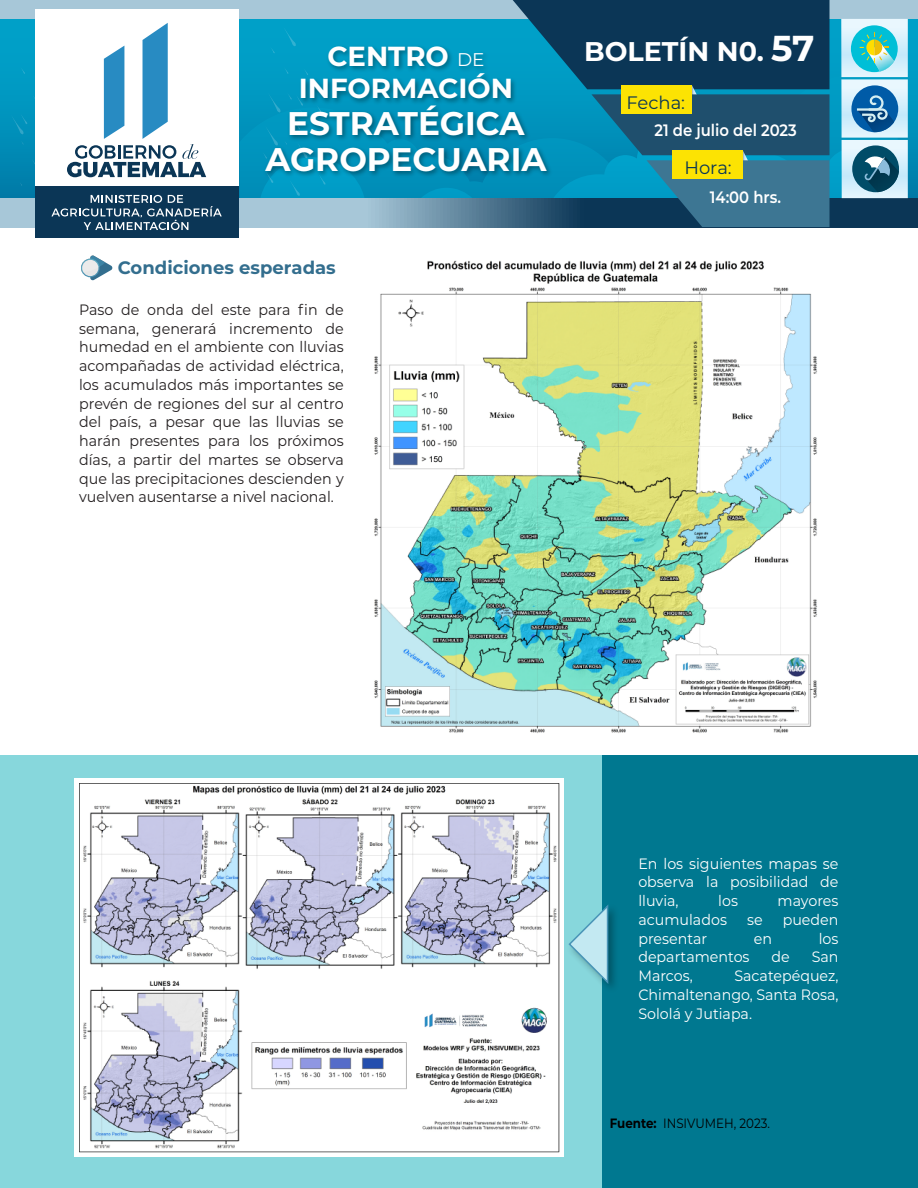
<style>
.page{position:relative;width:918px;height:1188px;background:#fff}
.page>*{position:absolute;margin:0;border:0;box-sizing:border-box;transform-origin:0 0}
.t1{font:700 32.7px "Montserrat";color:#fff}
.t2{font:700 27.6px/32.4px "Montserrat";color:#fff;text-align:center}
.t3{font:700 27px "Montserrat";color:#fff}
.t4{font:700 18px "Montserrat";color:#336e8e}
.t5{font:18px "Montserrat";color:#0a3656}
.t6{font:600 16.5px "Montserrat";color:#fff;scale:.9 1}
.t7{font:15px/18.8px "Montserrat";color:#231f20;text-align:justify;scale:.95 1}
.t8{font:15px/18.8px "Montserrat";color:#fff;text-align:justify;scale:.95 1}
.t9{font:13.5px "Montserrat";color:#000;scale:.88 1}
.s1{font-weight:400;font-size:18.3px}
.s2{font-size:36px}
.s3{font-weight:700}
</style>
<div class="page">
<div style="left:596px;top:755px;width:322px;height:433px;background:#007890"></div>
<div style="left:0;top:755px;width:601px;height:433px;background:#87d7dc"></div>
<img style="left:563px;top:899px;width:52px;height:99px">
<svg style="left:567px;top:904px;width:43px;height:82px"></svg>
<svg style="left:81px;top:255px;width:32px;height:26px"></svg>
<img style="left:374px;top:260px;width:444px;height:473px">
<img style="left:75px;top:779px;width:488px;height:377px">
<svg style="left:0;top:19px;width:918px;height:179px;background:#0594bd"></svg>
<div style="left:0;top:0;width:918px;height:19px;background:#a7c7d8"></div>
<svg style="left:34px;top:29px;width:1px;height:21px"></svg>
<svg style="left:31px;top:158px;width:4px;height:13px"></svg>
<svg style="left:19px;top:181px;width:3px;height:5px"></svg>
<svg style="left:20px;top:66px;width:5px;height:8px"></svg>
<svg style="left:32px;top:94px;width:3px;height:12px"></svg>
<svg style="left:11px;top:113px;width:16px;height:32px"></svg>
<svg style="left:0;top:198px;width:918px;height:29px;background:#6f93a9"></svg>
<div style="left:35px;top:9px;width:203px;height:216px;background:#fff"></div>
<div style="left:35px;top:187px;width:203px;height:51px;background:#0b3656"></div>
<svg style="left:51px;top:195px;width:171px;height:35px"></svg>
<svg style="left:67px;top:23px;width:139px;height:154px"></svg>
<svg style="left:899px;top:19px;width:9px;height:58px"></svg>
<svg style="left:899px;top:79px;width:9px;height:59px"></svg>
<svg style="left:899px;top:140px;width:9px;height:58px"></svg>
<svg style="left:240px;top:0;width:659px;height:227px;background:#247e9b"></svg>
<div style="left:673px;top:151px;width:70px;height:28px;background:#fce303"></div>
<h2 class="t2" style="left:299px;top:39px;width:215px">CENTRO <span class="s1">DE<br></span>INFORMACIÓN</h2>
<h1 class="t1" style="left:287px;top:99px;width:239px">ESTRATÉGICA</h1>
<h1 class="t1" style="left:265px;top:135px;width:283px">AGROPECUARIA</h1>
<p class="t4" style="left:118px;top:255px;width:220px">Condiciones esperadas</p>
<p class="t7" style="left:79px;top:300px;width:280px">Paso de onda del este para fin de semana, generará incremento de humedad en el ambiente con lluvias acompañadas de actividad eléctrica, los acumulados más importantes se prevén de regiones del sur al centro del país, a pesar que las lluvias se harán presentes para los próximos días, a partir del martes se observa que las precipitaciones descienden y vuelven ausentarse a nivel nacional.</p>
<h3 class="t3" style="left:584px;top:32px;width:232px">BOLETÍN N0. <span class="s2">57</span></h3>
<p class="t5" style="left:627px;top:90px;width:60px">Fecha:</p>
<p class="t6" style="left:655px;top:118px;width:160px">21 de julio del 2023</p>
<p class="t5" style="left:684px;top:155px;width:49px">Hora:</p>
<p class="t6" style="left:710px;top:185px;width:81px">14:00 hrs.</p>
<p class="t8" style="left:638px;top:853px;width:212px">En los siguientes mapas se observa la posibilidad de lluvia,</p>
<p class="t8" style="left:718px;top:891px;width:22px">los</p>
<p class="t8" style="left:778px;top:891px;width:66px">mayores</p>
<p class="t8" style="left:638px;top:910px;width:95px">acumulados</p>
<p class="t8" style="left:747px;top:910px;width:18px">se</p>
<p class="t8" style="left:783px;top:910px;width:60px">pueden</p>
<p class="t8" style="left:638px;top:928px;width:74px">presentar</p>
<p class="t8" style="left:754px;top:928px;width:21px">en</p>
<p class="t8" style="left:819px;top:928px;width:22px">los</p>
<p class="t8" style="left:638px;top:947px;width:119px">departamentos</p>
<p class="t8" style="left:772px;top:947px;width:21px">de</p>
<p class="t8" style="left:812px;top:947px;width:30px">San</p>
<p class="t8" style="left:638px;top:966px;width:59px">Marcos,</p>
<p class="t8" style="left:638px;top:966px;width:212px;text-indent:96px">Sacatepéquez, Chimaltenango, Santa Rosa, Sololá y Jutiapa.</p>
<p class="t9" style="left:610px;top:1114px;width:184px"><span class="s3">Fuente:</span> INSIVUMEH, 2023.</p>
</div>
